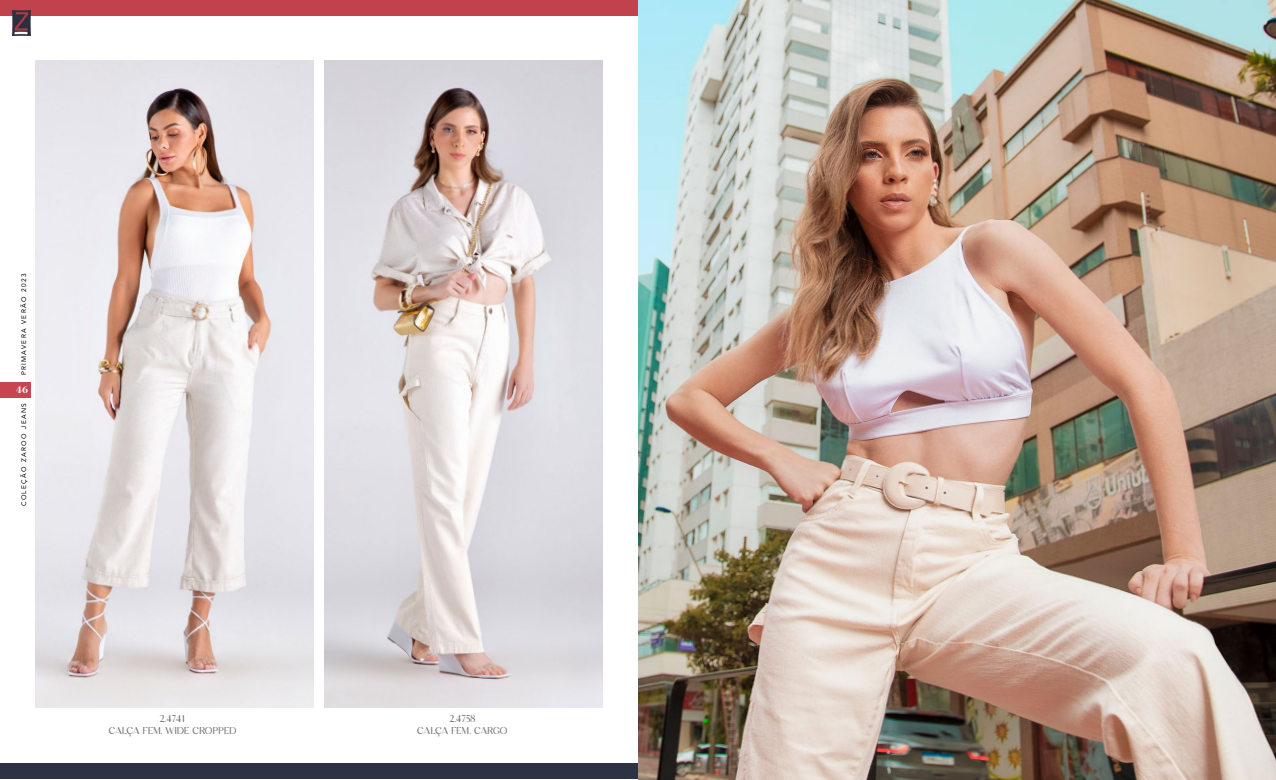
<style>
.page{position:relative;width:1276px;height:780px;background:#fff}
.page>*{position:absolute;margin:0;border:0;box-sizing:border-box;transform-origin:0 0}
.t1{font:10px/12px "Nelphim";letter-spacing:.025em;color:#706f6f;text-align:center}
.t2{font:10px/12px "Nelphim";letter-spacing:.025em;color:#71706f;text-align:center}
.t3{font:700 10px "Bodoni BT";color:#fff}
.t4{font:6.62px "Avenir";letter-spacing:.2em;color:#000}
</style>
<div class="page">
<div style="left:0;top:0;width:1276px;height:16px;background:#c1424d"></div>
<div style="left:0;top:762px;width:1276px;height:16px;background:#2e3344"></div>
<img style="left:35px;top:60px;width:278px;height:647px">
<img style="left:325px;top:60px;width:277px;height:647px">
<img style="left:638px;top:0;width:638px;height:780px">
<div style="left:0;top:382px;width:30px;height:16px;background:#c64550"></div>
<img style="left:12px;top:11px;width:18px;height:24px">
<p class="t4" style="left:20px;top:375px;width:103px;rotate:-90deg">PRIMAVERA VERÃO 2023</p>
<h1 class="t3" style="left:16px;top:384px;width:14px">46</h1>
<p class="t4" style="left:20px;top:506px;width:105px;rotate:-90deg">COLEÇÃO ZAROO JEANS</p>
<h1 class="t1" style="left:109px;top:712px;width:129px">2.4741<br>CALÇA FEM. WIDE CROPPED</h1>
<h1 class="t2" style="left:417px;top:712px;width:92px">2.4758<br>CALÇA FEM. CARGO</h1>
</div>
